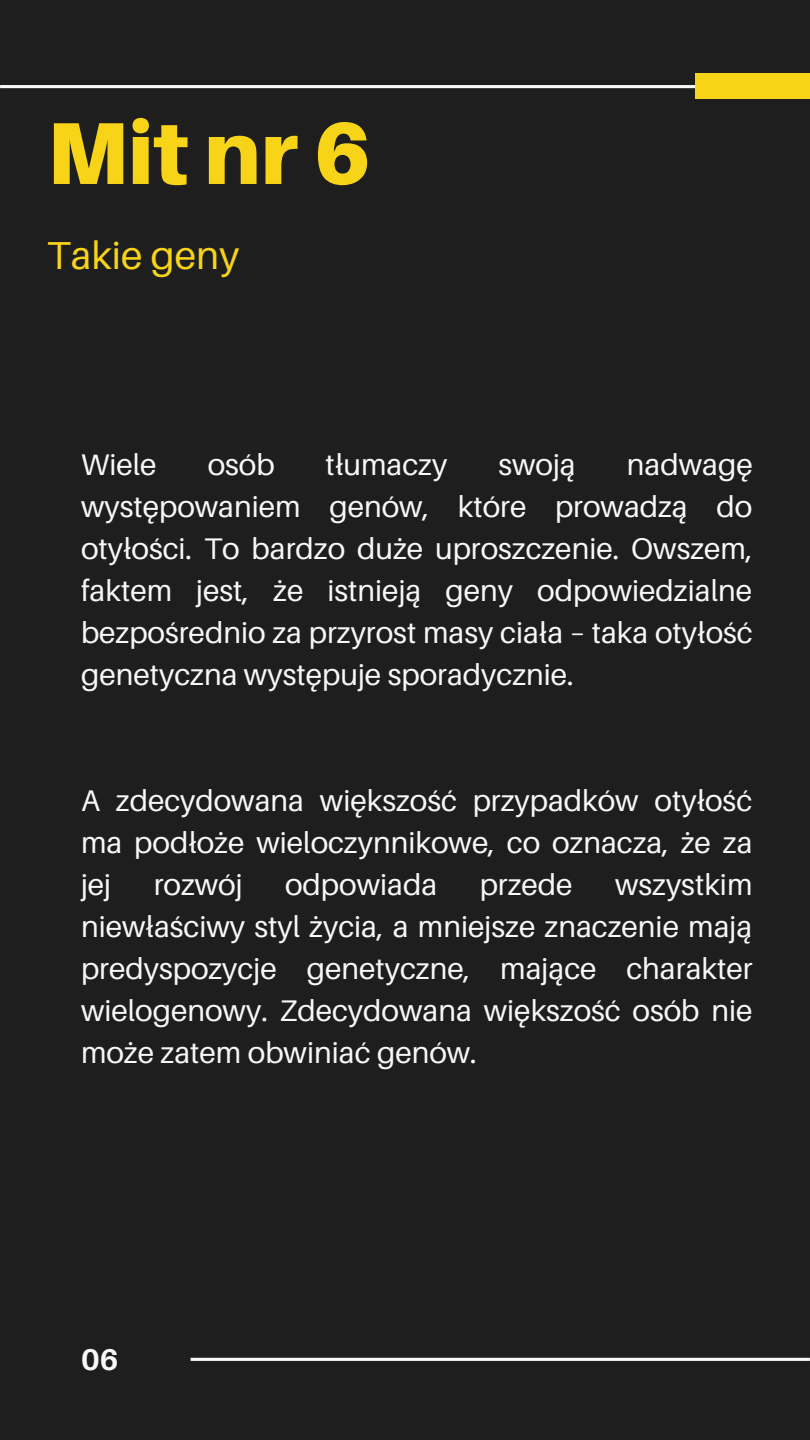
<style>
.page{position:relative;width:810px;height:1440px;background:#1e1e1e}
.page>*{position:absolute;margin:0;border:0;box-sizing:border-box;transform-origin:0 0}
.t1{font:900 88px "Aileron";color:#f8d418}
.t2{font:39px "Aileron";color:#f8d418}
.t3{font:700 30px "Aileron";color:#f8f8f8}
.t4{font:29.8px/42px "Aileron";color:#f8f8f8;text-align:justify}
</style>
<div class="page">
<div style="left:696px;top:74px;width:114px;height:25px;background:#f8d418"></div>
<svg style="left:0;top:85px;width:695px;height:3px;background:#f4f4f4"></svg>
<svg style="left:191px;top:1358px;width:619px;height:3px;background:#f1f1f1"></svg>
<h1 class="t1" style="left:47px;top:99px;width:326px">Mit nr 6</h1>
<h2 class="t2" style="left:47px;top:231px;width:194px">Takie geny</h2>
<p class="t4" style="left:81px;top:443px;width:673px;text-indent:546px">nadwagę występowaniem genów, które prowadzą do otyłości. To bardzo duże uproszczenie. Owszem, faktem jest, że istnieją geny odpowiedzialne bezpośrednio za przyrost masy ciała – taka otyłość genetyczna występuje sporadycznie.</p>
<p class="t4" style="left:81px;top:443px;width:77px">Wiele</p>
<p class="t4" style="left:208px;top:443px;width:68px">osób</p>
<p class="t4" style="left:326px;top:443px;width:123px">tłumaczy</p>
<p class="t4" style="left:498px;top:443px;width:79px">swoją</p>
<p class="t4" style="left:81px;top:779px;width:673px">A zdecydowana większość przypadków otyłość ma podłoże wieloczynnikowe, co oznacza, że za jej</p>
<p class="t4" style="left:81px;top:863px;width:673px;text-indent:534px">wszystkim niewłaściwy styl życia, a mniejsze znaczenie mają predyspozycje genetyczne, mające charakter wielogenowy. Zdecydowana większość osób nie może zatem obwiniać genów.</p>
<p class="t4" style="left:154px;top:863px;width:90px">rozwój</p>
<p class="t4" style="left:285px;top:863px;width:154px">odpowiada</p>
<p class="t4" style="left:480px;top:863px;width:94px">przede</p>
<p class="t3" style="left:81px;top:1341px;width:39px">06</p>
</div>
